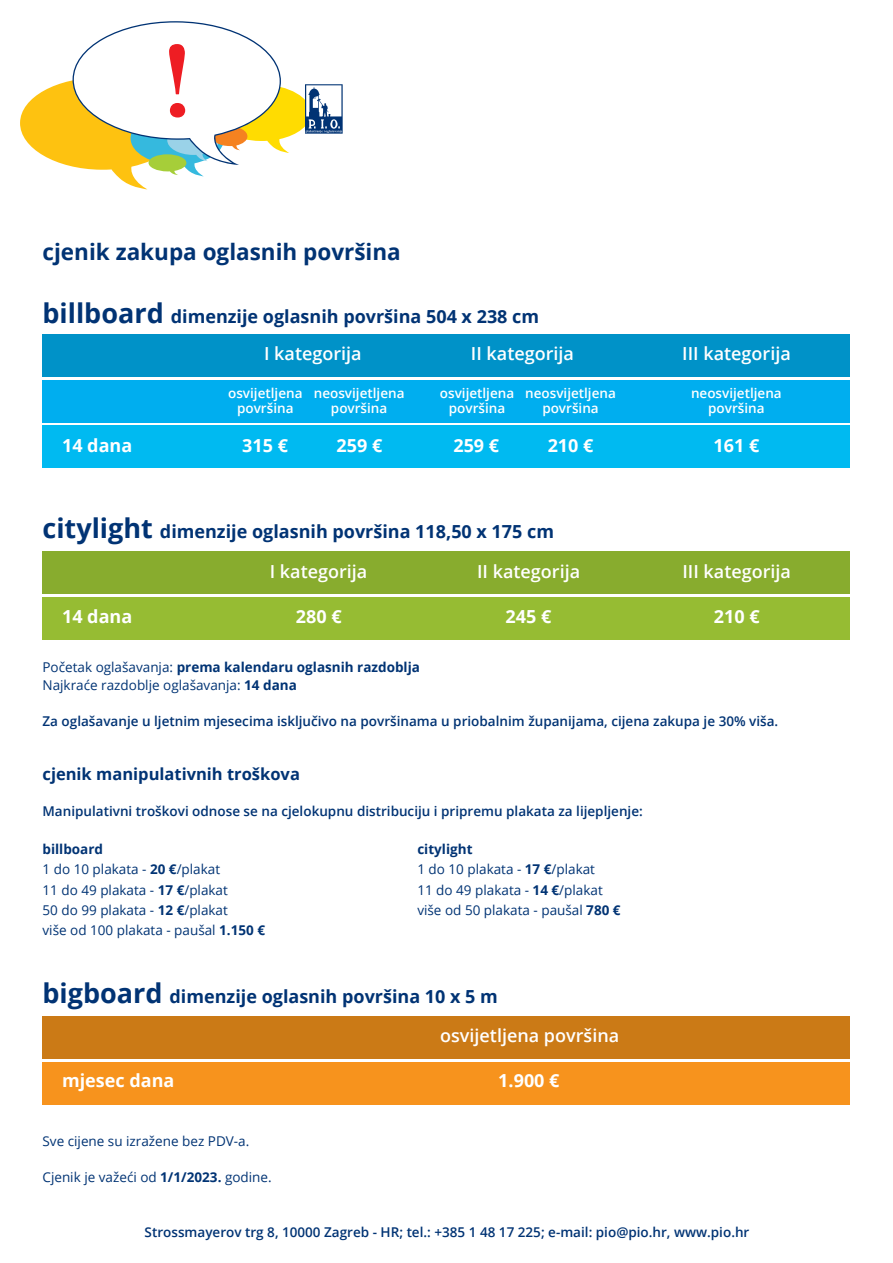
<style>
.page{position:relative;width:893px;height:1263px;background:#fff}
.page>*{position:absolute;margin:0;border:0;box-sizing:border-box;transform-origin:0 0}
.t1{font:700 22.5px "Open Sans";color:#013374}
.t2{font:700 18px "Open Sans";color:#013374}
.t3{font:600 18px "Open Sans";color:#fff}
.t4{font:700 18px "Open Sans";color:#fff}
.t5{font:700 16.5px "Open Sans";color:#013374}
.t6{font:13.5px/20.2px "Open Sans";color:#013374}
.t7{font:600 13.5px "Open Sans";color:#013374}
.t8{font:600 13.5px/15px "Open Sans";color:#fff;text-align:center}
.s1{font-size:27px}
.s2{font-weight:700}
</style>
<div class="page">
<div style="left:43px;top:551px;width:807px;height:43px;background:#88ac2e"></div>
<div style="left:43px;top:597px;width:807px;height:42px;background:#96bc33"></div>
<div style="left:43px;top:380px;width:807px;height:42px;background:#00aeef"></div>
<div style="left:43px;top:426px;width:807px;height:42px;background:#00baf1"></div>
<div style="left:43px;top:334px;width:807px;height:43px;background:#0092c8"></div>
<svg style="left:20px;top:21px;width:323px;height:168px"></svg>
<div style="left:43px;top:1016px;width:807px;height:43px;background:#cb7a16"></div>
<div style="left:43px;top:1062px;width:807px;height:43px;background:#f7931d"></div>
<h1 class="t1" style="left:43px;top:236px;width:360px">cjenik zakupa oglasnih površina</h1>
<h2 class="t2" style="left:43px;top:304px;width:498px"><span class="s1">billboard</span> dimenzije oglasnih površina 504 x 238 cm</h2>
<h2 class="t3" style="left:264px;top:342px;width:99px">I kategorija</h2>
<h2 class="t3" style="left:471px;top:342px;width:105px">II kategorija</h2>
<p class="t8" style="left:228px;top:385px;width:76px">osvijetljena površina</p>
<p class="t8" style="left:314px;top:385px;width:92px">neosvijetljena površina</p>
<h2 class="t4" style="left:453px;top:433px;width:47px">259 €</h2>
<h2 class="t4" style="left:713px;top:433px;width:47px">161 €</h2>
<h2 class="t3" style="left:682px;top:342px;width:110px">III kategorija</h2>
<p class="t8" style="left:440px;top:385px;width:76px">osvijetljena površina</p>
<p class="t8" style="left:691px;top:385px;width:92px">neosvijetljena površina</p>
<p class="t8" style="left:525px;top:385px;width:92px">neosvijetljena površina</p>
<h2 class="t4" style="left:62px;top:433px;width:72px">14 dana</h2>
<h2 class="t4" style="left:242px;top:433px;width:47px">315 €</h2>
<h2 class="t4" style="left:337px;top:433px;width:47px">259 €</h2>
<h2 class="t4" style="left:548px;top:433px;width:47px">210 €</h2>
<h2 class="t2" style="left:43px;top:518px;width:513px"><span class="s1">citylight</span> dimenzije oglasnih površina 118,50 x 175 cm</h2>
<h2 class="t4" style="left:62px;top:604px;width:72px">14 dana</h2>
<h2 class="t3" style="left:270px;top:559px;width:99px">I kategorija</h2>
<h2 class="t4" style="left:296px;top:604px;width:47px">280 €</h2>
<h2 class="t3" style="left:477px;top:559px;width:105px">II kategorija</h2>
<h2 class="t3" style="left:682px;top:559px;width:110px">III kategorija</h2>
<h2 class="t4" style="left:506px;top:604px;width:47px">245 €</h2>
<h2 class="t4" style="left:714px;top:604px;width:47px">210 €</h2>
<p class="t6" style="left:43px;top:657px;width:379px;line-height:18px">Početak oglašavanja: <span class="s2">prema kalendaru oglasnih razdoblja<br></span>Najkraće razdoblje oglašavanja: <span class="s2">14 dana</span></p>
<p class="t7" style="left:43px;top:712px;width:737px">Za oglašavanje u ljetnim mjesecima isključivo na površinama u priobalnim županijama, cijena zakupa je 30% viša.</p>
<p class="t5" style="left:43px;top:762px;width:259px">cjenik manipulativnih troškova</p>
<p class="t7" style="left:43px;top:802px;width:602px">Manipulativni troškovi odnose se na cjelokupnu distribuciju i pripremu plakata za lijepljenje:</p>
<p class="t6" style="left:43px;top:839px;width:224px"><span class="s2">billboard<br></span>1 do 10 plakata - <span class="s2">20 €</span>/plakat<br>11 do 49 plakata - <span class="s2">17 €</span>/plakat<br>50 do 99 plakata - <span class="s2">12 €</span>/plakat<br>više od 100 plakata - paušal <span class="s2">1.150 €</span></p>
<p class="t6" style="left:417px;top:839px;width:205px"><span class="s2">citylight<br></span>1 do 10 plakata - <span class="s2">17 €</span>/plakat<br>11 do 49 plakata - <span class="s2">14 €</span>/plakat više od 50 plakata - paušal <span class="s2">780 €</span></p>
<h2 class="t2" style="left:43px;top:983px;width:457px"><span class="s1">bigboard</span> dimenzije oglasnih površina 10 x 5 m</h2>
<h2 class="t4" style="left:62px;top:1068px;width:114px">mjesec dana</h2>
<p class="t6" style="left:43px;top:1131px;width:208px">Sve cijene su izražene bez PDV-a.</p>
<p class="t6" style="left:43px;top:1167px;width:231px">Cjenik je važeći od <span class="s2">1/1/2023.</span> godine.</p>
<h2 class="t3" style="left:440px;top:1023px;width:181px">osvijetljena površina</h2>
<h2 class="t4" style="left:498px;top:1068px;width:63px">1.900 €</h2>
<p class="t7" style="left:145px;top:1223px;width:606px">Strossmayerov trg 8, 10000 Zagreb - HR; tel.: +385 1 48 17 225; e-mail: pio@pio.hr, www.pio.hr</p>
</div>
